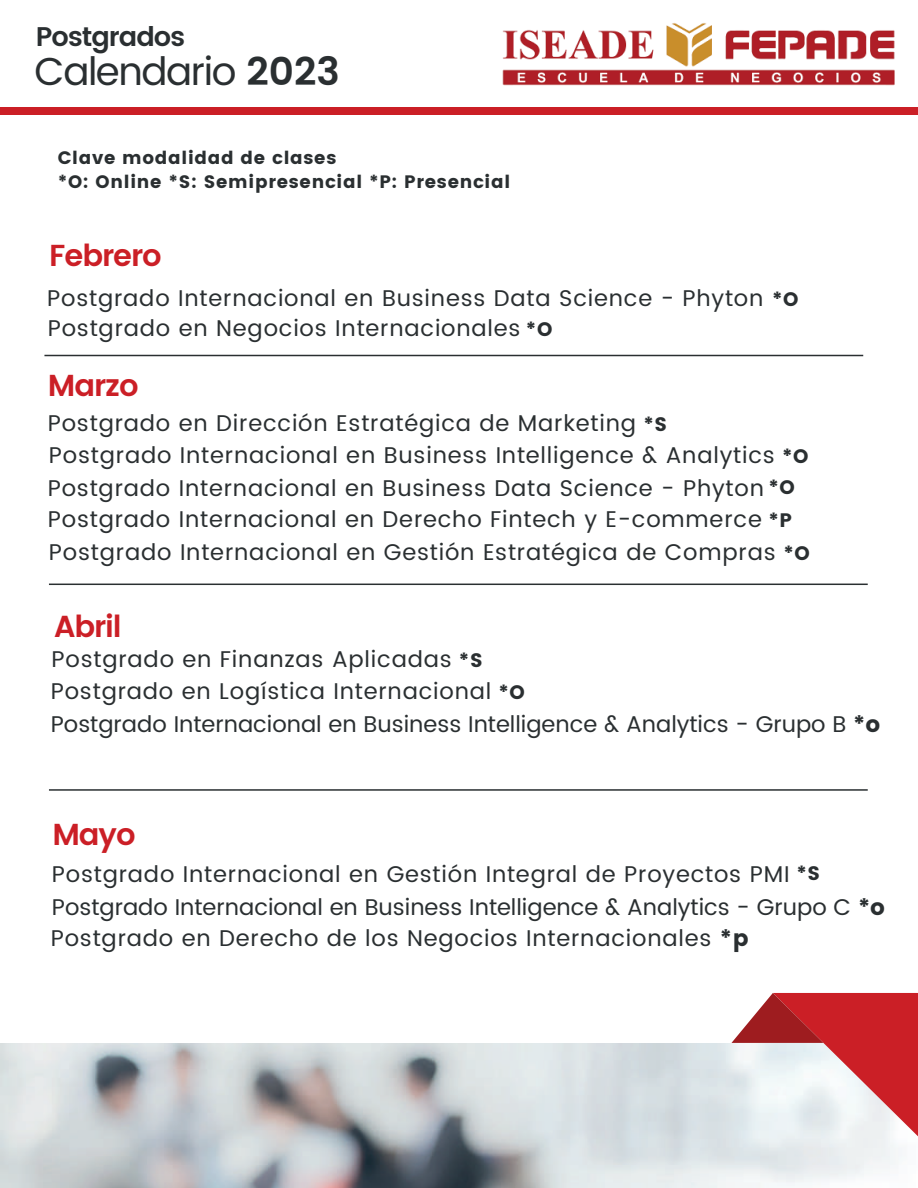
<style>
.page{position:relative;width:918px;height:1188px;background:#fff}
.page>*{position:absolute;margin:0;border:0;box-sizing:border-box;transform-origin:0 0}
.t1{font:39px "Poppins";letter-spacing:-.035em;color:#2a2f31}
.t2{font:600 30.3px "Poppins";letter-spacing:-.035em;color:#cb1f26}
.t3{font:600 27px "Poppins";letter-spacing:-.035em;color:#2a2f31}
.t4{font:22.8px/32.2px "Poppins";letter-spacing:.035em;color:#2a2f31}
.t5{font:22.8px/33px "Poppins";color:#2a2f31}
.t6{font:19.5px/32px "Poppins";color:#2a2f31}
.t7{font:18px/24px "Poppins";letter-spacing:.04em;color:#2a2f31}
.s1{font-weight:600}
.s2{font-size:19.5px}
.s3{font-style:inherit}
</style>
<div class="page">
<img style="left:1px;top:1044px;width:917px;height:144px">
<img style="left:502px;top:23px;width:393px;height:63px">
<svg style="left:731px;top:993px;width:187px;height:143px"></svg>
<div style="left:0;top:107px;width:918px;height:7px;background:#cb1f26"></div>
<hr style="left:44px;top:355px;width:819px;height:1px;background:#2a2f31">
<hr style="left:49px;top:584px;width:819px;height:1px;background:#2a2f31">
<hr style="left:49px;top:789px;width:819px;height:2px;background:#2a2f31">
<p class="t3" style="left:36px;top:16px;width:151px">Postgrados</p>
<h1 class="t1" style="left:34px;top:43px;width:307px">Calendario <span class="s1">2023</span></h1>
<p class="t7" style="left:58px;top:146px;width:454px">Clave modalidad de clases<br>*O: Online *S: Semipresencial *P: Presencial</p>
<h2 class="t2" style="left:49px;top:232px;width:114px">Febrero</h2>
<p class="t4" style="left:47px;top:282px;width:718px">Postgrado Internacional en Business Data Science - Phyton</p>
<p class="t6" style="left:772px;top:283px;width:28px">*O</p>
<p class="t4" style="left:48px;top:313px;width:506px">Postgrado en Negocios Internacionales <span class="s2">*O</span></p>
<h2 class="t2" style="left:48px;top:363px;width:92px">Marzo</h2>
<p class="t4" style="left:48px;top:407px;width:729px">Postgrado en Dirección Estratégica de Marketing<br>Postgrado Internacional en Business Intelligence &amp; Analytics</p>
<p class="t6" style="left:643px;top:408px;width:25px">*S</p>
<p class="t6" style="left:768px;top:440px;width:42px;text-indent:14px">*O *O *P</p>
<p class="t4" style="left:48px;top:472px;width:718px">Postgrado Internacional en Business Data Science - Phyton</p>
<p class="t4" style="left:48px;top:503px;width:729px;line-height:33.6px">Postgrado Internacional en Derecho Fintech y E-commerce<br>Postgrado Internacional en Gestión Estratégica de Compras</p>
<p class="t6" style="left:783px;top:538px;width:28px">*O</p>
<h2 class="t2" style="left:54px;top:603px;width:69px">Abril</h2>
<p class="t4" style="left:52px;top:644px;width:402px">Postgrado en Finanzas Aplicadas</p>
<p class="t6" style="left:459px;top:644px;width:25px">*S</p>
<p class="t5" style="left:51px;top:675px;width:831px">Postgrado en Logística Internacional<br>Postgrado Internacional en Business Intelligence &amp; Analytics - Grupo B <span class="s3">*o</span></p>
<p class="t6" style="left:498px;top:676px;width:28px">*O</p>
<h2 class="t2" style="left:52px;top:811px;width:85px">Mayo</h2>
<p class="t5" style="left:52px;top:858px;width:835px">Postgrado Internacional en Gestión Integral de Proyectos PMI<br>Postgrado Internacional en Business Intelligence &amp; Analytics - Grupo C <span class="s3">*o</span></p>
<p class="t4" style="left:51px;top:922px;width:699px">Postgrado en Derecho de los Negocios Internacionales <span class="s3">*p</span></p>
<p class="t6" style="left:796px;top:858px;width:25px">*S</p>
</div>
